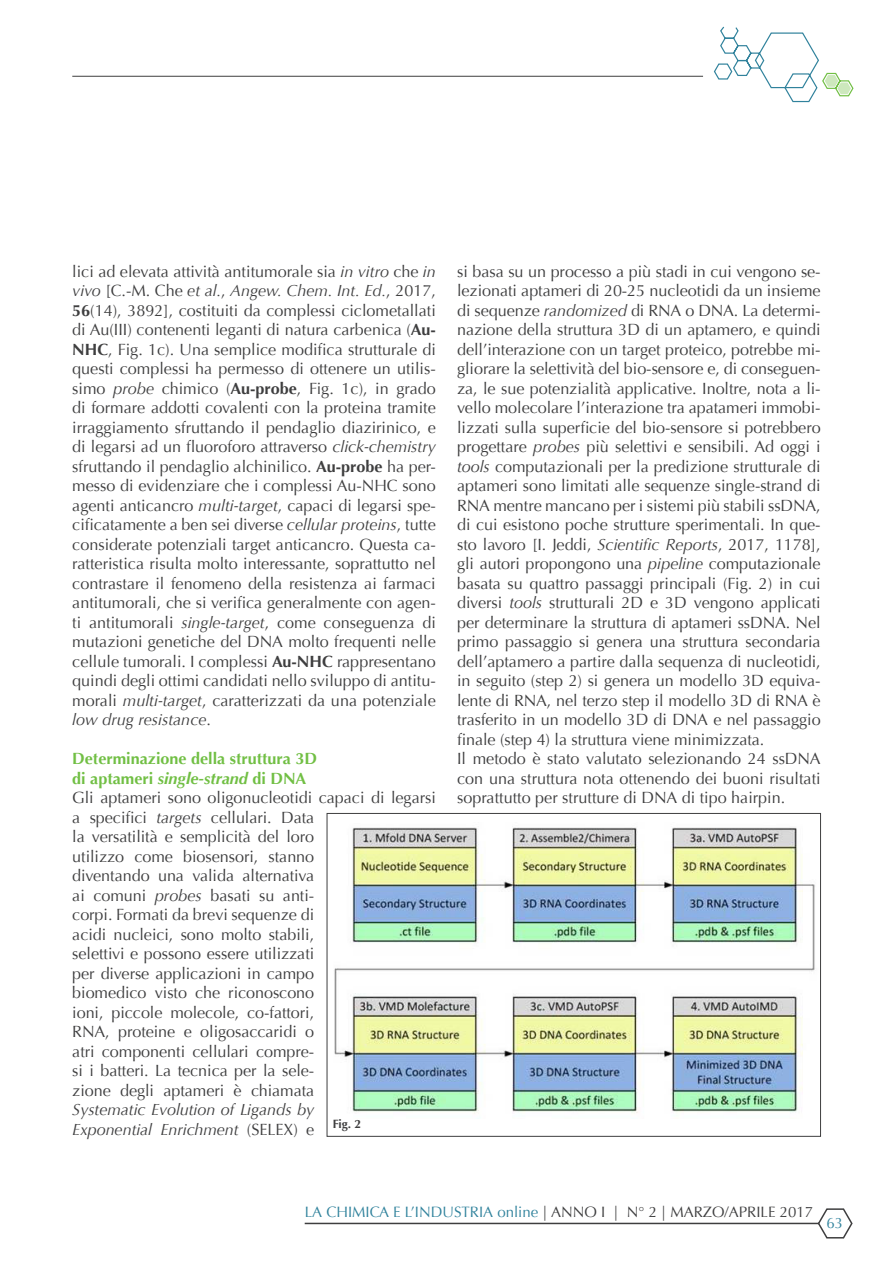
<style>
.page{position:relative;width:893px;height:1263px;background:#fff}
.page>*{position:absolute;margin:0;border:0;box-sizing:border-box;transform-origin:0 0}
.Stile_di_paragrafo_1{font:16.2px/19.5px "Optima";letter-spacing:-.005em;color:#3e3e3f;text-align:justify}
.Stile_di_paragrafo_1-2{font:700 16.2px "Optima";color:#71bf44}
.t1{font:15px "Optima";color:#30829c}
.Dida{font:700 12px "Optima";color:#3e3e3f}
.s1{font-style:italic}
.s2{font-weight:700}
.s3{color:#3e3e3f}
</style>
<div class="page">
<hr style="left:72px;top:76px;width:631px;height:1px;background:#3e3e3f">
<svg style="left:713px;top:26px;width:141px;height:77px"></svg>
<svg style="left:304px;top:1208px;width:549px;height:31px"></svg>
<img style="left:334px;top:827px;width:481px;height:287px">
<div style="left:327px;top:813px;width:494px;height:323px;border:1px solid #3e3e3f"></div>
<p class="Stile_di_paragrafo_1" style="left:72px;top:262px;width:365px">lici ad elevata attività antitumorale sia <span class="s1">in vitro</span> che <span class="s1">in vivo</span> [C.-M. Che <span class="s1">et al.</span>, <span class="s1">Angew. Chem. Int. Ed.</span>, 2017, <span class="s2">56</span>(14), 3892], costituiti da complessi ciclometallati di Au(III) contenenti leganti di natura carbenica (<span class="s2">Au-NHC</span>, Fig. 1c). Una semplice modifica strutturale di questi complessi ha permesso di ottenere un utilis&shy;simo <span class="s1">probe</span> chimico (<span class="s2">Au-probe</span>, Fig. 1c), in grado di formare addotti covalenti con la proteina tramite irraggiamento sfruttando il pendaglio diazirinico, e di legarsi ad un fluoroforo attraverso <span class="s1">click-chemistry </span>sfruttando il pendaglio alchinilico. <span class="s2">Au-probe</span> ha per&shy;messo di evidenziare che i complessi Au-NHC sono agenti anticancro <span class="s1">multi-target</span>, capaci di legarsi spe&shy;cificatamente a ben sei diverse <span class="s1">cellular proteins</span>, tutte considerate potenziali target anticancro. Questa ca&shy;ratteristica risulta molto interessante, soprattutto nel contrastare il fenomeno della resistenza ai farmaci antitumorali, che si verifica generalmente con agen&shy;ti antitumorali <span class="s1">single-target</span>, come conseguenza di mutazioni genetiche del DNA molto frequenti nelle cellule tumorali. I complessi <span class="s2">Au-NHC</span> rappresentano quindi degli ottimi candidati nello sviluppo di antitu&shy;morali <span class="s1">multi-target</span>, caratterizzati da una potenziale <span class="s1">low drug resistance</span>.</p>
<p class="Stile_di_paragrafo_1-2" style="left:72px;top:749px;width:246px">Determinazione della struttura 3D</p>
<p class="Stile_di_paragrafo_1-2" style="left:72px;top:769px;width:235px">di aptameri <span class="s1">single-strand</span> di DNA</p>
<p class="Stile_di_paragrafo_1" style="left:72px;top:788px;width:365px;text-align:left">Gli aptameri sono oligonucleotidi capaci di legarsi a specifici <span class="s1">targets</span> cellulari. Data<br>la versatilità e semplicità del loro<br>utilizzo come biosensori, stanno<br>diventando una valida alternativa<br>ai comuni <span class="s1">probes</span> basati su anti-<br>corpi. Formati da brevi sequenze di<br>acidi nucleici, sono molto stabili,<br>selettivi e possono essere utilizzati<br>per diverse applicazioni in campo<br>biomedico visto che riconoscono<br>ioni, piccole molecole, co-fattori,<br>RNA, proteine e oligosaccaridi o<br>atri componenti cellulari compre-<br>si i batteri. La tecnica per la sele-<br>zione degli aptameri è chiamata<br><span class="s1">Systematic Evolution of Ligands by<br>Exponential Enrichment</span> (SELEX) e</p>
<p class="Dida" style="left:333px;top:1117px;width:30px">Fig. 2</p>
<p class="Stile_di_paragrafo_1" style="left:457px;top:262px;width:365px">si basa su un processo a più stadi in cui vengono se&shy;lezionati aptameri di 20-25 nucleotidi da un insieme di sequenze <span class="s1">randomized</span> di RNA o DNA. La determi&shy;nazione della struttura 3D di un aptamero, e quindi dell’interazione con un target proteico, potrebbe mi&shy;gliorare la selettività del bio-sensore e, di conseguen&shy;za, le sue potenzialità applicative. Inoltre, nota a li&shy;vello molecolare l’interazione tra apatameri immobi&shy;lizzati sulla superficie del bio-sensore si potrebbero progettare <span class="s1">probes</span> più selettivi e sensibili. Ad oggi i <span class="s1">tools</span> computazionali per la predizione strutturale di aptameri sono limitati alle sequenze single-strand di RNA mentre mancano per i sistemi più stabili ssDNA, di cui esistono poche strutture sperimentali. In que&shy;sto lavoro [I. Jeddi, <span class="s1">Scientific Reports</span>, 2017, 1178], gli autori propongono una <span class="s1">pipeline</span> computazionale basata su quattro passaggi principali (Fig. 2) in cui diversi <span class="s1">tools</span> strutturali 2D e 3D vengono applicati per determinare la struttura di aptameri ssDNA. Nel primo passaggio si genera una struttura secondaria dell’aptamero a partire dalla sequenza di nucleotidi, in seguito (step 2) si genera un modello 3D equiva&shy;lente di RNA, nel terzo step il modello 3D di RNA è trasferito in un modello 3D di DNA e nel passaggio finale (step 4) la struttura viene minimizzata.</p>
<p class="Stile_di_paragrafo_1" style="left:457px;top:749px;width:365px">Il metodo è stato valutato selezionando 24 ssDNA con una struttura nota ottenendo dei buoni risultati soprattutto per strutture di DNA di tipo hairpin.</p>
<p class="t1" style="left:305px;top:1204px;width:510px">LA CHIMICA E L’INDUSTRIA online <span class="s3">| ANNO I | N° 2 | MARZO/APRILE 2017</span></p>
<p class="t1" style="left:826px;top:1214px;width:18px">63</p>
</div>
